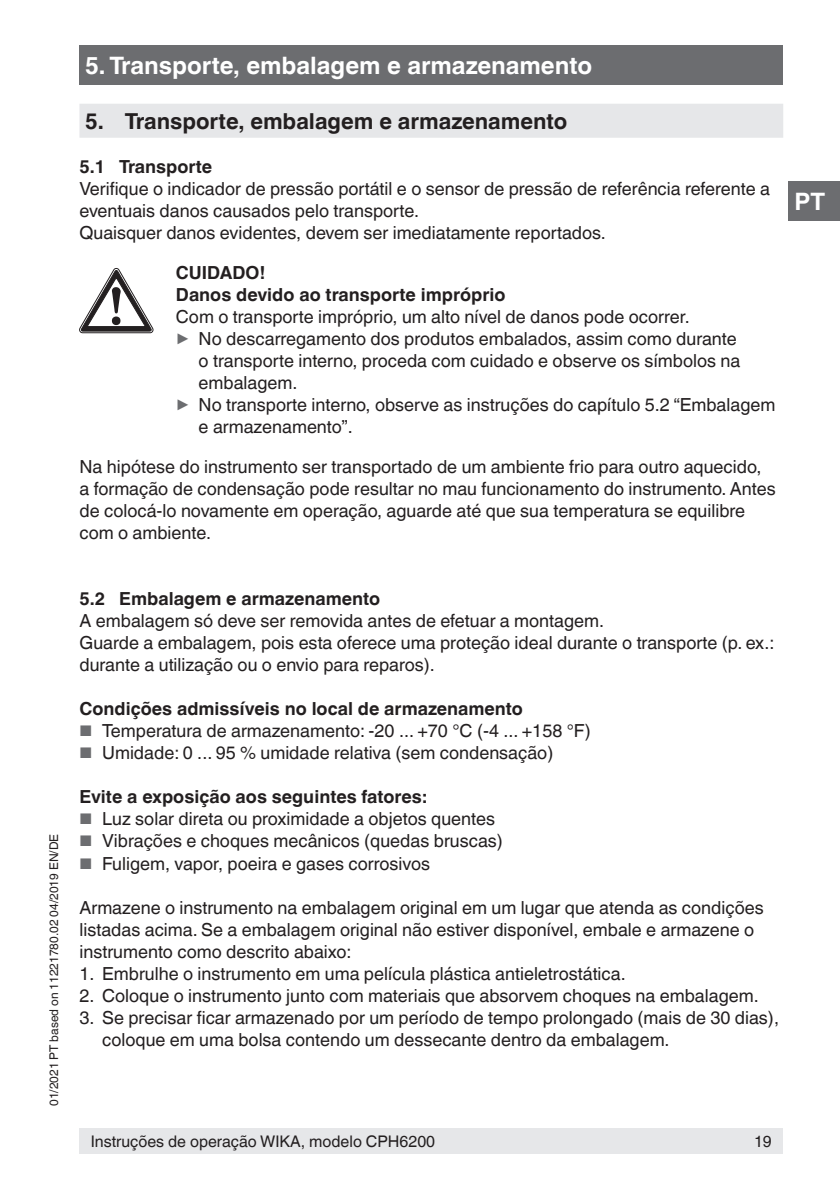
<style>
.page{position:relative;width:840px;height:1191px;background:#fff}
.page>*{position:absolute;margin:0;border:0;box-sizing:border-box;transform-origin:0 0}
.t1{font:700 24px "Helvetica World";color:#fff}
.t2{font:700 22px "Helvetica World";color:#231f20}
.t3{font:18px/22px "Helvetica World";color:#231f20}
.t4{font:700 18px/22px "Helvetica World";color:#231f20}
.t5{font:16px "Helvetica World";color:#231f20}
.t6{font:12px "Helvetica World";color:#231f20}
.s1{font-size:17.8px;color:#6c6d70}
.s2{font-size:15.4px;color:#6c6d70}
</style>
<div class="page">
<div style="left:79px;top:1128px;width:703px;height:26px;background:#e6e7e9"></div>
<div style="left:79px;top:45px;width:703px;height:40px;background:#6c6d70"></div>
<div style="left:788px;top:181px;width:51px;height:40px;background:#6c6d70"></div>
<div style="left:79px;top:104px;width:703px;height:34px;background:#e6e7e9"></div>
<svg style="left:79px;top:268px;width:74px;height:65px"></svg>
<p class="t6" style="left:47px;top:1106px;width:273px;rotate:-90deg">01/2021 PT based on 11221780.02 04/2019 EN/DE</p>
<h1 class="t1" style="left:85px;top:51px;width:508px">5. Transporte, embalagem e armazenamento</h1>
<p class="t2" style="left:85px;top:109px;width:483px">5. Transporte, embalagem e armazenamento</p>
<p class="t4" style="left:79px;top:156px;width:134px">5.1 Transporte</p>
<p class="t3" style="left:79px;top:178px;width:691px">Verifique o indicador de pressão portátil e o sensor de pressão de referência referente a eventuais danos causados pelo transporte.<br>Quaisquer danos evidentes, devem ser imediatamente reportados.</p>
<p class="t4" style="left:176px;top:262px;width:331px">CUIDADO!<br>Danos devido ao transporte impróprio</p>
<p class="t3" style="left:176px;top:306px;width:515px">Com o transporte impróprio, um alto nível de danos pode ocorrer.</p>
<p class="t3" style="left:176px;top:328px;width:562px"><span class="s1">▶</span> No descarregamento dos produtos embalados, assim como durante</p>
<p class="t3" style="left:198px;top:350px;width:543px">o transporte interno, proceda com cuidado e observe os símbolos na</p>
<p class="t3" style="left:198px;top:372px;width:100px">embalagem.</p>
<p class="t3" style="left:176px;top:394px;width:600px"><span class="s1">▶</span> No transporte interno, observe as instruções do capítulo 5.2 “Embalagem</p>
<p class="t3" style="left:198px;top:416px;width:156px">e armazenamento”.</p>
<p class="t3" style="left:79px;top:456px;width:697px">Na hipótese do instrumento ser transportado de um ambiente frio para outro aquecido, a formação de condensação pode resultar no mau funcionamento do instrumento. Antes de colocá-lo novamente em operação, aguarde até que sua temperatura se equilibre com o ambiente.</p>
<h1 class="t1" style="left:794px;top:188px;width:32px">PT</h1>
<p class="t4" style="left:79px;top:588px;width:302px">5.2 Embalagem e armazenamento</p>
<p class="t3" style="left:79px;top:610px;width:696px">A embalagem só deve ser removida antes de efetuar a montagem.<br>Guarde a embalagem, pois esta oferece uma proteção ideal durante o transporte (p. ex.: durante a utilização ou o envio para reparos).</p>
<p class="t4" style="left:79px;top:698px;width:445px">Condições admissíveis no local de armazenamento</p>
<p class="t3" style="left:79px;top:720px;width:512px"><span class="s2">■</span> Temperatura de armazenamento: -20 ... +70 °C (-4 ... +158 °F)</p>
<p class="t3" style="left:79px;top:742px;width:475px"><span class="s2">■</span> Umidade: 0 ... 95 % umidade relativa (sem condensação)</p>
<p class="t4" style="left:79px;top:786px;width:349px">Evite a exposição aos seguintes fatores:</p>
<p class="t3" style="left:79px;top:808px;width:417px"><span class="s2">■</span> Luz solar direta ou proximidade a objetos quentes</p>
<p class="t3" style="left:79px;top:830px;width:424px"><span class="s2">■</span> Vibrações e choques mecânicos (quedas bruscas)</p>
<p class="t3" style="left:79px;top:852px;width:352px"><span class="s2">■</span> Fuligem, vapor, poeira e gases corrosivos</p>
<p class="t3" style="left:79px;top:896px;width:685px">Armazene o instrumento na embalagem original em um lugar que atenda as condições listadas acima. Se a embalagem original não estiver disponível, embale e armazene o instrumento como descrito abaixo:</p>
<p class="t3" style="left:79px;top:962px;width:547px">1. Embrulhe o instrumento em uma película plástica antieletrostática.</p>
<p class="t3" style="left:79px;top:984px;width:680px">2. Coloque o instrumento junto com materiais que absorvem choques na embalagem.</p>
<p class="t3" style="left:102px;top:1006px;width:678px;text-indent:-23px">3. Se precisar ficar armazenado por um período de tempo prolongado (mais de 30 dias), coloque em uma bolsa contendo um dessecante dentro da embalagem.</p>
<p class="t5" style="left:91px;top:1132px;width:345px">Instruções de operação WIKA, modelo CPH6200</p>
<p class="t5" style="left:753px;top:1132px;width:19px">19</p>
</div>
